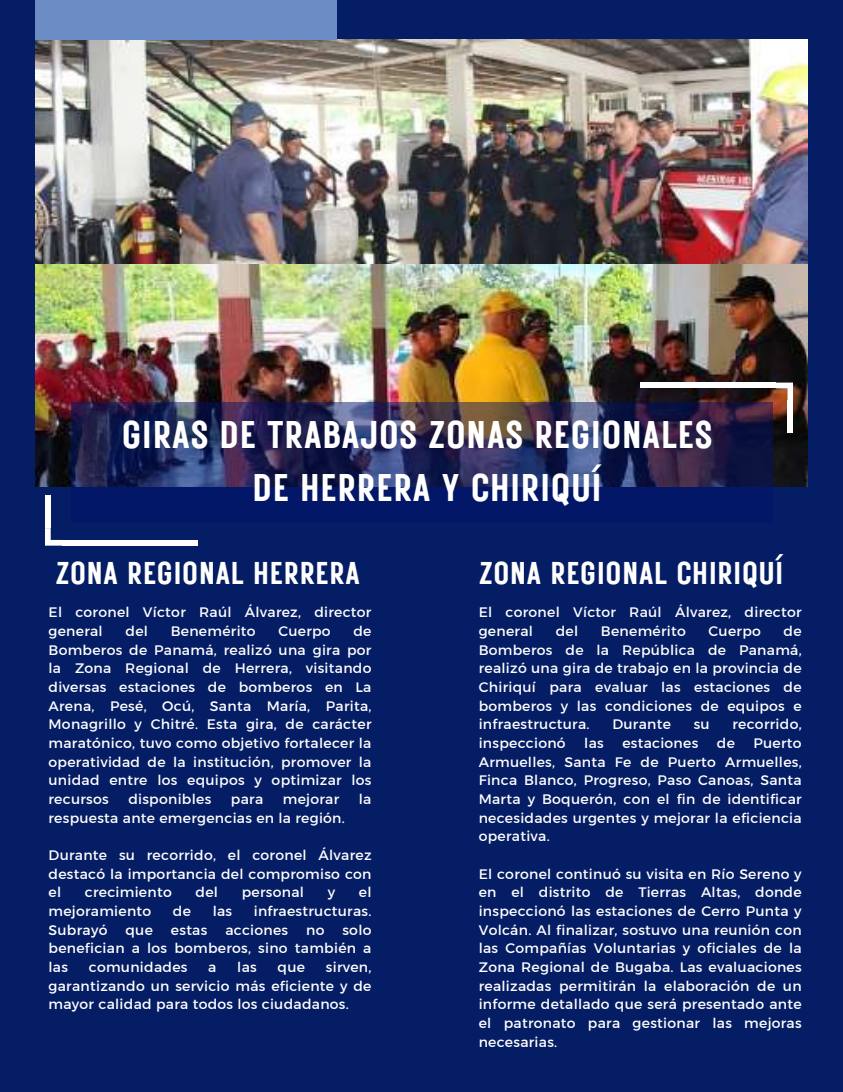
<style>
.page{position:relative;width:843px;height:1092px;background:#041d64}
.page>*{position:absolute;margin:0;border:0;box-sizing:border-box;transform-origin:0 0}
.t1{font:38.5px/52.5px "Rustic Printed";letter-spacing:.005em;color:#fff;text-align:center}
.t2{font:31.5px "Rustic Printed";letter-spacing:.005em;color:#fff}
.t3{font:14px/18.6px "Kief Montaser Regular";letter-spacing:.02em;color:#fff;text-align:justify}
</style>
<div class="page">
<img style="left:36px;top:40px;width:771px;height:447px">
<svg style="left:71px;top:402px;width:701px;height:85px;background:#2a2a54"></svg>
<div style="left:36px;top:0;width:301px;height:40px;background:#6c8cc6"></div>
<div style="left:787px;top:400px;width:5px;height:32px;background:#fff"></div>
<div style="left:640px;top:383px;width:135px;height:5px;background:#fff"></div>
<svg style="left:775px;top:383px;width:17px;height:17px"></svg>
<div style="left:45px;top:496px;width:6px;height:32px;background:#fff"></div>
<div style="left:63px;top:540px;width:134px;height:6px;background:#fff"></div>
<svg style="left:45px;top:528px;width:18px;height:18px"></svg>
<h1 class="t1" style="left:121px;top:408px;width:593px">GIRAS DE TRABAJOS ZONAS REGIONALES<br>DE HERRERA Y CHIRIQUÍ</h1>
<h2 class="t2" style="left:55px;top:552px;width:306px">ZONA REGIONAL HERRERA</h2>
<h2 class="t2" style="left:479px;top:552px;width:306px">ZONA REGIONAL CHIRIQUÍ</h2>
<p class="t3" style="left:49px;top:603px;width:324px">El coronel Víctor Raúl Álvarez, director general</p>
<p class="t3" style="left:125px;top:622px;width:24px">del</p>
<p class="t3" style="left:171px;top:622px;width:86px">Benemérito</p>
<p class="t3" style="left:278px;top:622px;width:54px">Cuerpo</p>
<p class="t3" style="left:49px;top:622px;width:324px;text-indent:305px">de Bomberos de Panamá, realizó una gira por la Zona Regional de Herrera, visitando diversas estaciones de bomberos en La Arena, Pesé, Ocú, Santa María, Parita, Monagrillo y Chitré. Esta gira, de carácter maratónico, tuvo como objetivo fortalecer la operatividad de la institución, promover la unidad entre los equipos y optimizar los recursos</p>
<p class="t3" style="left:128px;top:790px;width:84px">disponibles</p>
<p class="t3" style="left:231px;top:790px;width:34px">para</p>
<p class="t3" style="left:283px;top:790px;width:58px">mejorar</p>
<p class="t3" style="left:359px;top:790px;width:14px">la</p>
<p class="t3" style="left:49px;top:808px;width:298px">respuesta ante emergencias en la región.</p>
<p class="t3" style="left:49px;top:846px;width:324px">Durante su recorrido, el coronel Álvarez destacó la importancia del compromiso con el</p>
<p class="t3" style="left:85px;top:883px;width:88px">crecimiento</p>
<p class="t3" style="left:195px;top:883px;width:24px">del</p>
<p class="t3" style="left:242px;top:883px;width:64px">personal</p>
<p class="t3" style="left:328px;top:883px;width:9px">y</p>
<p class="t3" style="left:359px;top:883px;width:14px">el</p>
<p class="t3" style="left:49px;top:902px;width:104px">mejoramiento</p>
<p class="t3" style="left:173px;top:902px;width:20px">de</p>
<p class="t3" style="left:213px;top:902px;width:21px">las</p>
<p class="t3" style="left:254px;top:902px;width:119px">infraestructuras.</p>
<p class="t3" style="left:49px;top:920px;width:60px">Subrayó</p>
<p class="t3" style="left:125px;top:920px;width:29px">que</p>
<p class="t3" style="left:171px;top:920px;width:38px">estas</p>
<p class="t3" style="left:225px;top:920px;width:64px">acciones</p>
<p class="t3" style="left:306px;top:920px;width:20px">no</p>
<p class="t3" style="left:49px;top:920px;width:324px;text-indent:294px">solo benefician a los bomberos, sino también a las</p>
<p class="t3" style="left:49px;top:958px;width:324px;text-indent:277px">sirven, garantizando un servicio más eficiente y de mayor calidad para todos los ciudadanos.</p>
<p class="t3" style="left:89px;top:958px;width:100px">comunidades</p>
<p class="t3" style="left:208px;top:958px;width:10px">a</p>
<p class="t3" style="left:237px;top:958px;width:21px">las</p>
<p class="t3" style="left:277px;top:958px;width:29px">que</p>
<p class="t3" style="left:479px;top:603px;width:324px">El coronel Víctor Raúl Álvarez, director general</p>
<p class="t3" style="left:555px;top:622px;width:24px">del</p>
<p class="t3" style="left:601px;top:622px;width:86px">Benemérito</p>
<p class="t3" style="left:708px;top:622px;width:54px">Cuerpo</p>
<p class="t3" style="left:479px;top:622px;width:324px;text-indent:305px">de Bomberos de la República de Panamá, realizó una gira de trabajo en la provincia de Chiriquí para evaluar las estaciones de bomberos y las condiciones de equipos e infraestructura.</p>
<p class="t3" style="left:612px;top:715px;width:60px">Durante</p>
<p class="t3" style="left:693px;top:715px;width:18px">su</p>
<p class="t3" style="left:732px;top:715px;width:71px">recorrido,</p>
<p class="t3" style="left:479px;top:734px;width:88px">inspeccionó</p>
<p class="t3" style="left:584px;top:734px;width:21px">las</p>
<p class="t3" style="left:622px;top:734px;width:77px">estaciones</p>
<p class="t3" style="left:717px;top:734px;width:20px">de</p>
<p class="t3" style="left:479px;top:734px;width:324px;text-indent:275px">Puerto Armuelles, Santa Fe de Puerto Armuelles, Finca Blanco, Progreso, Paso Canoas, Santa Marta y Boquerón, con el fin de identificar necesidades urgentes y mejorar la eficiencia operativa.</p>
<p class="t3" style="left:479px;top:864px;width:324px">El coronel continuó su visita en Río Sereno y en el distrito de Tierras Altas, donde inspeccionó las estaciones de Cerro Punta y Volcán. Al finalizar, sostuvo una reunión con las Compañías Voluntarias y oficiales de la Zona Regional de Bugaba. Las evaluaciones realizadas permitirán la elaboración de un informe detallado que será presentado ante el patronato para gestionar las mejoras necesarias.</p>
</div>
